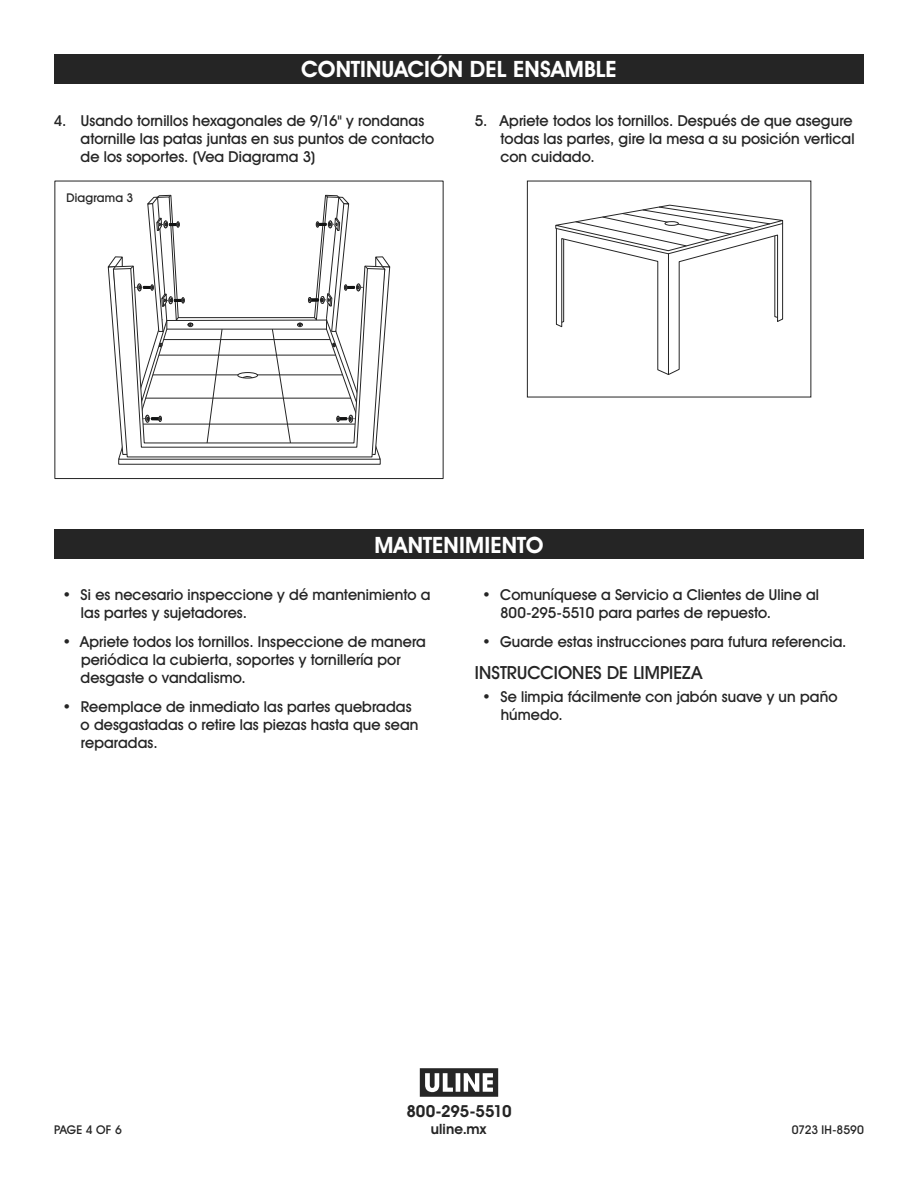
<style>
.page{position:relative;width:918px;height:1188px;background:#fff}
.page>*{position:absolute;margin:0;border:0;box-sizing:border-box;transform-origin:0 0}
.t1{font:700 22.5px "Uline Two Knine";letter-spacing:.005em;color:#fff}
.t2{font:18px "Uline Two Knine";letter-spacing:.005em;color:#252525}
.t3{font:700 16.5px "Uline Two Knine";letter-spacing:-.015em;color:#252525}
.t4{font:15px/18px "Uline Two Knine";letter-spacing:.005em;color:#252525}
.t5{font:700 14.25px "Uline Two Knine";letter-spacing:.01em;color:#252525}
.t6{font:12px "Uline Two Knine";letter-spacing:.01em;color:#252525}
.t7{font:12px "Uline Two Knine";letter-spacing:-.015em;color:#252525}
</style>
<div class="page">
<div style="left:54px;top:54px;width:810px;height:30px;background:#252525"></div>
<div style="left:54px;top:529px;width:810px;height:30px;background:#252525"></div>
<div style="left:118px;top:459px;width:263px;height:6px;border:1px solid #252525"></div>
<svg style="left:107px;top:194px;width:284px;height:266px"></svg>
<svg style="left:555px;top:204px;width:229px;height:171px"></svg>
<div style="left:665px;top:221px;width:14px;height:5px;border:1px solid #252525;border-radius:50%"></div>
<svg style="left:420px;top:1068px;width:78px;height:29px"></svg>
<h1 class="t1" style="left:301px;top:56px;width:317px">CONTINUACIÓN DEL ENSAMBLE</h1>
<p class="t4" style="left:81px;top:111px;width:355px;text-indent:-27px">4. Usando tornillos hexagonales de 9/16" y rondanas atornille las patas juntas en sus puntos de contacto de los soportes. (Vea Diagrama 3)</p>
<p class="t4" style="left:500px;top:111px;width:356px;text-indent:-26px">5. Apriete todos los tornillos. Después de que asegure todas las partes, gire la mesa a su posición vertical con cuidado.</p>
<p class="t6" style="left:66px;top:190px;width:68px">Diagrama 3</p>
<h1 class="t1" style="left:375px;top:531px;width:170px">MANTENIMIENTO</h1>
<p class="t4" style="left:81px;top:586px;width:351px;text-indent:-19px">• Si es necesario inspeccione y dé mantenimiento a las partes y sujetadores.</p>
<p class="t4" style="left:81px;top:632px;width:347px;text-indent:-18px">• Apriete todos los tornillos. Inspeccione de manera periódica la cubierta, soportes y tornillería por desgaste o vandalismo.</p>
<p class="t4" style="left:81px;top:697px;width:339px;text-indent:-18px">• Reemplace de inmediato las partes quebradas o desgastadas o retire las piezas hasta que sean reparadas.</p>
<p class="t4" style="left:500px;top:586px;width:321px;text-indent:-18px">• Comuníquese a Servicio a Clientes de Uline al<br>800-295-5510 para partes de repuesto.</p>
<p class="t4" style="left:482px;top:632px;width:366px">• Guarde estas instrucciones para futura referencia.</p>
<p class="t2" style="left:475px;top:662px;width:229px">INSTRUCCIONES DE LIMPIEZA</p>
<p class="t4" style="left:501px;top:688px;width:338px;text-indent:-19px">• Se limpia fácilmente con jabón suave y un paño húmedo.</p>
<p class="t3" style="left:406px;top:1101px;width:107px">800-295-5510</p>
<p class="t5" style="left:431px;top:1120px;width:57px">uline.mx</p>
<p class="t6" style="left:54px;top:1122px;width:69px">PAGE 4 OF 6</p>
<p class="t7" style="left:792px;top:1122px;width:74px">0723 IH-8590</p>
</div>
